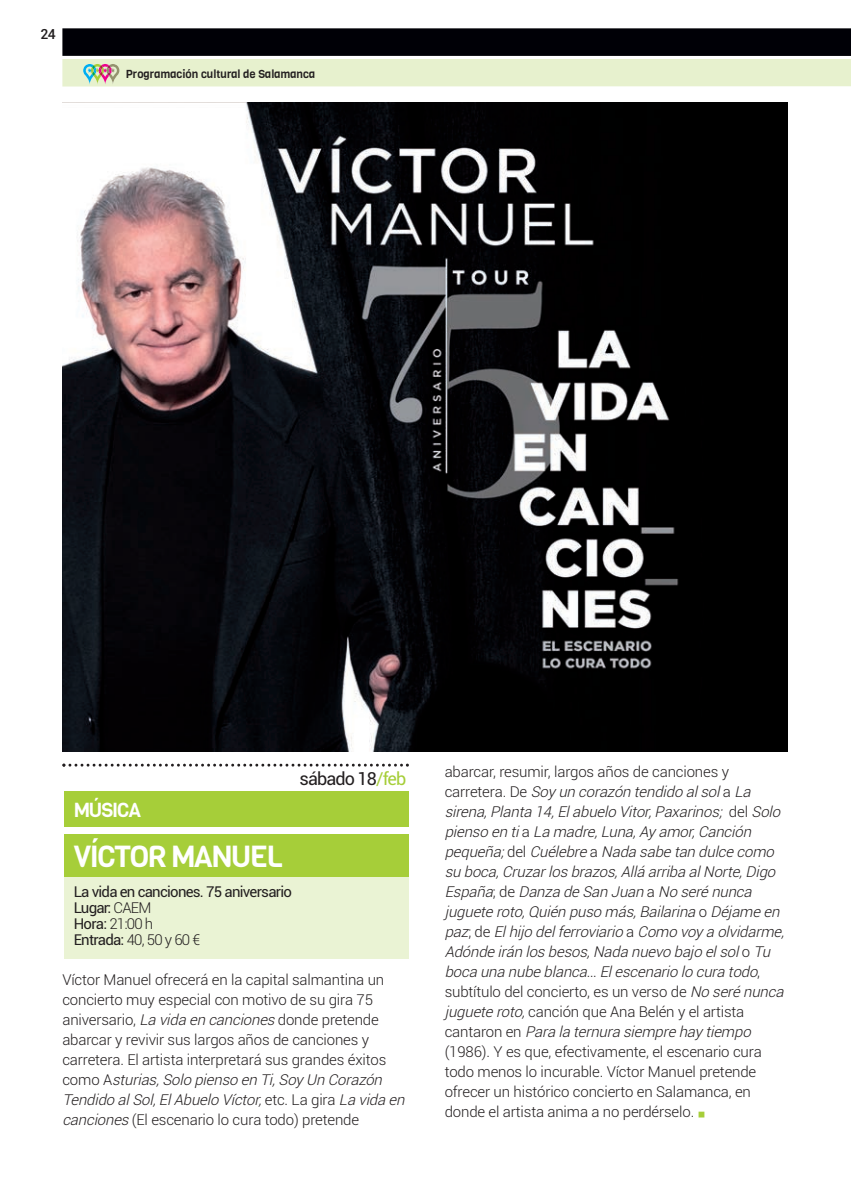
<style>
.page{position:relative;width:851px;height:1191px;background:#fff}
.page>*{position:absolute;margin:0;border:0;box-sizing:border-box;transform-origin:0 0}
.t1{font:30px "Viga";letter-spacing:-.05em;color:#fff}
.t2{font:20px "Viga";letter-spacing:-.05em;color:#fff}
.t3{font:18px "Roboto";letter-spacing:-.05em;color:#231f20}
.t4{font:italic 300 15px/20px "Roboto";letter-spacing:-.01em;color:#231f20}
.t5{font:300 15px/20px "Roboto";letter-spacing:-.01em;color:#231f20}
.t6{font:15px/16px "Roboto";letter-spacing:-.05em;color:#231f20}
.t7{font:500 14px "Roboto";color:#231f20}
.t8{font:11.4px "Viga";color:#231f20}
.s1{color:#a6ce39}
.s2{font-weight:300}
.s3{font-style:italic}
.s4{font-style:normal}
</style>
<div class="page">
<div style="left:64px;top:855px;width:344px;height:103px;background:#eaf3d4"></div>
<div style="left:64px;top:834px;width:344px;height:43px;background:#a6ce39"></div>
<div style="left:64px;top:791px;width:344px;height:35px;background:#a6ce39"></div>
<svg style="left:62px;top:763px;width:347px;height:3px"></svg>
<svg style="left:62px;top:28px;width:788px;height:59px;background:#7c8073"></svg>
<img style="left:62px;top:102px;width:725px;height:649px">
<p class="t7" style="left:40px;top:26px;width:17px">24</p>
<p class="t8" style="left:126px;top:67px;width:191px">Programación cultural de Salamanca</p>
<p class="t3" style="left:299px;top:768px;width:108px">sábado 18<span class="s1">/feb</span></p>
<h2 class="t2" style="left:74px;top:797px;width:69px">MÚSICA</h2>
<h1 class="t1" style="left:74px;top:836px;width:210px">VÍCTOR MANUEL</h1>
<p class="t6" style="left:74px;top:884px;width:220px">La vida en canciones. 75 aniversario<br>Lugar: <span class="s2">CAEM<br></span>Hora: <span class="s2">21:00 h<br></span>Entrada: <span class="s2">40, 50 y 60 €</span></p>
<p class="t5" style="left:62px;top:970px;width:348px">Víctor Manuel ofrecerá en la capital salmantina un concierto muy especial con motivo de su gira 75 aniversario, <span class="s3">Lavidaen canciones</span>donde pretende abarcar y revivir sus largos años de canciones y carretera. El artista interpretará sus grandes éxitos<br>c o m o A <span class="s3">sturias,Solo pienso en Ti,SoyUn Corazón Tendido alSol,ElAbuelo Víctor,</span> e t c . L a g i r a <span class="s3">Lavidaen canciones</span>(El escenario lo cura todo) pretende</p>
<p class="t4" style="left:444px;top:761px;width:345px"><span class="s4">abarcar, resumir, largos años de canciones y<br>c a r r e t e r a . D e</span> Soyun corazón tendido alsol <span class="s4">a</span> La sirena,Planta14,Elabuelo Vitor,Paxarinos; <span class="s4">d e l</span> Solo pienso en ti<span class="s4">a</span> Lamadre,Luna,Ayamor,Canción pequeña;<span class="s4">d e l</span> Cuélebre<span class="s4">a</span> Nadasabetan dulcecomo su boca,Cruzarlosbrazos,AlláarribaalNorte,Digo España<span class="s4">; d e</span> DanzadeSan Juan <span class="s4">a</span> No serénunca jugueteroto,Quién puso más,Bailarina<span class="s4">o</span> Déjameen paz<span class="s4">; d e</span> Elhijo delferroviario <span class="s4">a</span> Como voyaolvidarme, Adóndeirán losbesos,Nadanuevo bajo elsol<span class="s4">o</span> Tu bocaunanubeblanca<span class="s4">…</span> Elescenario lo curatodo<span class="s4">, subtítulo del concierto, es un verso de</span> No serénunca jugueteroto,<span class="s4">canción que Ana Belén y el artista<br>c a n t a r o n e n</span> Paralaternurasiemprehaytiempo <span class="s4">(1986). Y es que, efectivamente, el escenario cura todo menos lo incurable. Víctor Manuel pretende ofrecer un histórico concierto en Salamanca, en donde el artista anima a no perdérselo.</span></p>
</div>
